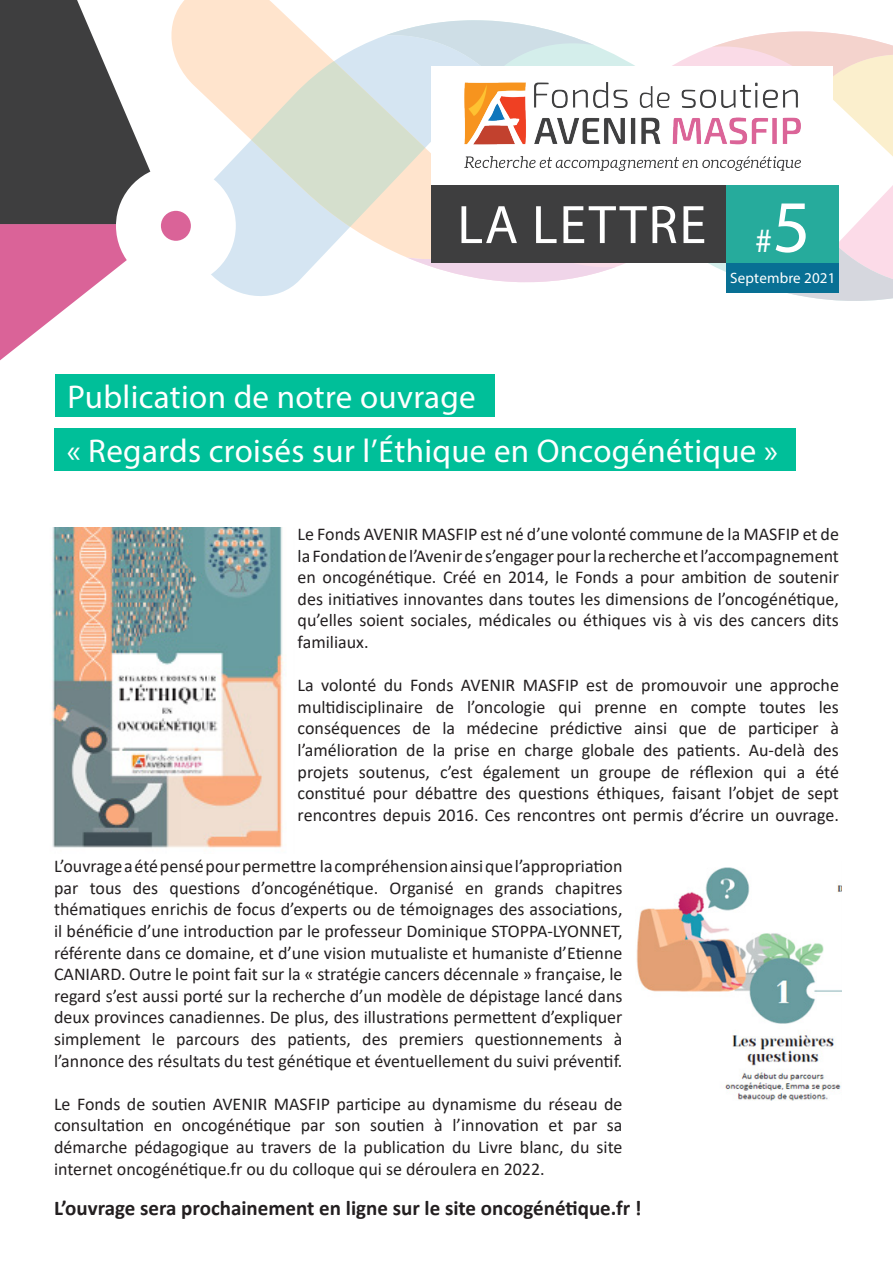
<style>
.page{position:relative;width:893px;height:1263px;background:#fff}
.page>*{position:absolute;margin:0;border:0;box-sizing:border-box;transform-origin:0 0}
.t1{font:54.6px "Myriad Pro";letter-spacing:.03em;color:#fff}
.t2{font:34.2px "Myriad Pro";color:#fff}
.t3{font:33px "Myriad Pro";letter-spacing:.01em;color:#fff}
.t4{font:700 21px "Calibri";color:#231f20}
.t5{font:18px/21.6px "Calibri";color:#231f20;text-align:justify}
.t6{font:15px "Myriad Pro";letter-spacing:.01em;color:#fff}
.s1{font-size:74.4px}
.s2{font-family:"Calibri"}
</style>
<div class="page">
<svg style="left:0;top:0;width:151px;height:360px"></svg>
<svg style="left:211px;top:264px;width:40px;height:31px"></svg>
<svg style="left:171px;top:0;width:111px;height:264px"></svg>
<svg style="left:251px;top:12px;width:642px;height:289px"></svg>
<div style="left:431px;top:66px;width:401px;height:119px;background:#fff"></div>
<img style="left:464px;top:83px;width:336px;height:88px">
<div style="left:116px;top:166px;width:120px;height:120px;background:#fff;border-radius:50%"></div>
<div style="left:161px;top:211px;width:30px;height:30px;background:#da6398;border-radius:50%"></div>
<div style="left:431px;top:185px;width:302px;height:78px;background:#3e3e3f"></div>
<div style="left:727px;top:185px;width:112px;height:78px;background:#26ab9c"></div>
<div style="left:55px;top:374px;width:440px;height:43px;background:#00bf99"></div>
<div style="left:727px;top:263px;width:112px;height:30px;background:#087094"></div>
<div style="left:54px;top:428px;width:741px;height:43px;background:#00bf99"></div>
<img style="left:52px;top:527px;width:232px;height:321px">
<img style="left:636px;top:867px;width:205px;height:234px">
<p class="t1" style="left:457px;top:191px;width:250px">LA LETTRE</p>
<p class="t2" style="left:755px;top:219px;width:57px">#<span class="s1">5</span></p>
<p class="t3" style="left:68px;top:377px;width:410px">Publication de notre ouvrage</p>
<p class="t6" style="left:730px;top:269px;width:107px">Septembre 2021</p>
<p class="t3" style="left:67px;top:430px;width:713px">« Regards croisés sur l’<span class="s2">É</span>thique en Oncogénétique »</p>
<p class="t5" style="left:298px;top:523px;width:543px">Le Fonds AVENIR MASFIP est né d’une volonté commune de la MASFIP et de la Fondation de l’Avenir de s’engager pour la recherche et l’accompagnement en oncogénétique. Créé en 2014, le Fonds a pour ambition de soutenir des initiatives innovantes dans toutes les dimensions de l’oncogénétique, qu’elles soient sociales, médicales ou éthiques vis à vis des cancers dits familiaux.</p>
<p class="t5" style="left:298px;top:674px;width:543px">La volonté du Fonds AVENIR MASFIP est de promouvoir une approche multidisciplinaire de l’oncologie qui prenne en compte toutes les conséquences de la médecine prédictive ainsi que de participer à l’amélioration de la prise en charge globale des patients. Au-delà des projets soutenus, c’est également un groupe de réflexion qui a été constitué pour débattre des questions éthiques, faisant l’objet de sept rencontres depuis 2016. Ces rencontres ont permis d’écrire un ouvrage.</p>
<p class="t5" style="left:54px;top:855px;width:570px">L’ouvrage a été pensé pour permettre la compréhension ainsi que l’appropriation par tous des questions d’oncogénétique. Organisé en grands chapitres thématiques enrichis de focus d’experts ou de témoignages des associations, il bénéficie d’une introduction par le professeur Dominique STOPPA-LYONNET, référente dans ce domaine, et d’une vision mutualiste et humaniste d’Etienne CANIARD. Outre le point fait sur la « stratégie cancers décennale » française, le regard s’est aussi porté sur la recherche d’un modèle de dépistage lancé dans deux provinces canadiennes. De plus, des illustrations permettent d’expliquer simplement le parcours des patients, des premiers questionnements à l’annonce des résultats du test génétique et éventuellement du suivi préventif.</p>
<p class="t5" style="left:54px;top:1092px;width:570px">Le Fonds de soutien AVENIR MASFIP participe au dynamisme du réseau de consultation en oncogénétique par son soutien à l’innovation et par sa démarche pédagogique au travers de la publication du Livre blanc, du site internet oncogénétique.fr ou du colloque qui se déroulera en 2022.</p>
<p class="t4" style="left:54px;top:1193px;width:589px">L’ouvrage sera prochainement en ligne sur le site oncogénétique.fr !</p>
</div>
